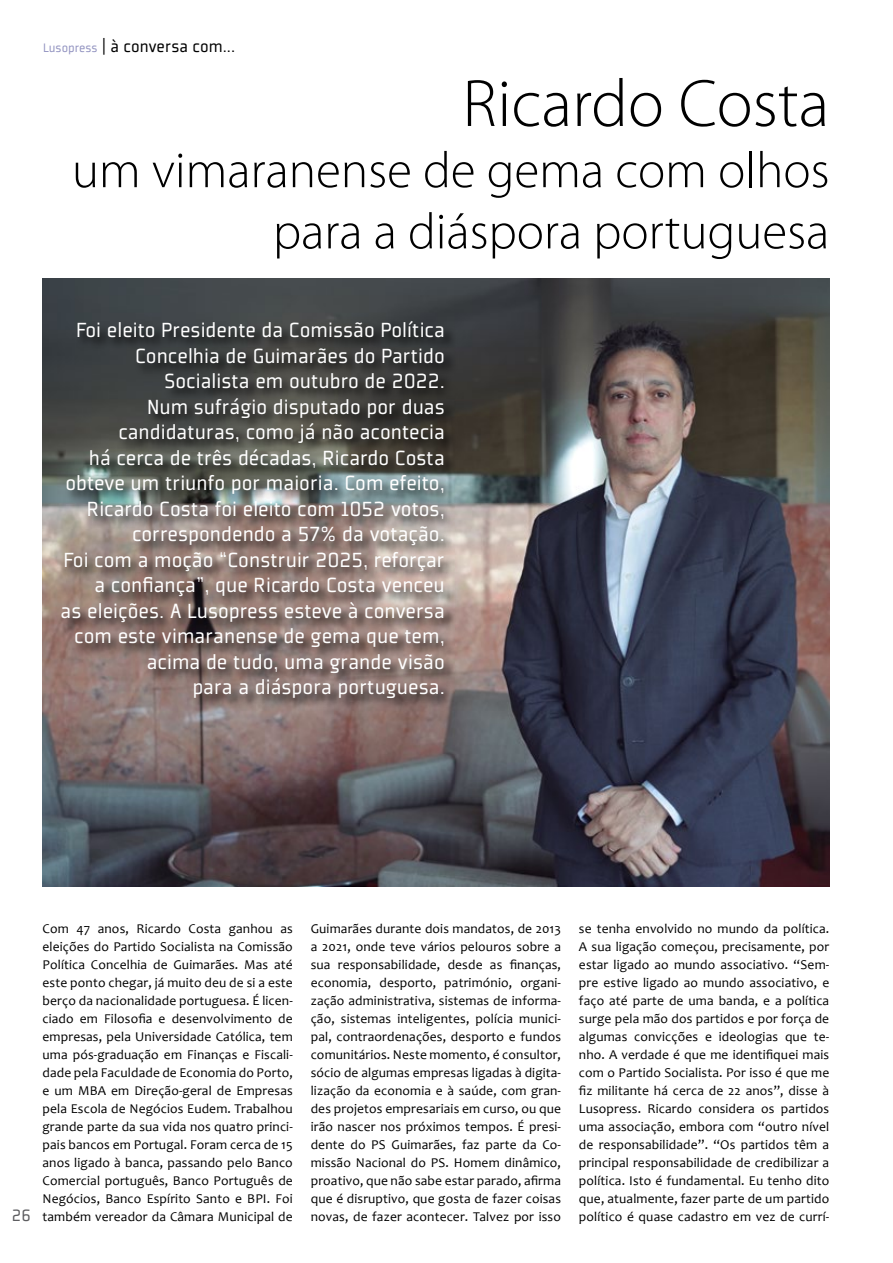
<style>
.page{position:relative;width:893px;height:1263px;background:#fff}
.page>*{position:absolute;margin:0;border:0;box-sizing:border-box;transform-origin:0 0}
.t1{font:300 67.5px "Myriad Pro";color:#000}
.t2{font:300 51px/61.2px "Myriad Pro";color:#000;text-align:right}
.t3{font:22.5px/25.5px "Plexes Book Pro";color:#fff;text-align:right}
.t4{font:18px "Plexes Book Pro";color:#000}
.t5{font:18px "Plexes Book Pro";color:#5d5d60}
.t6{font:13.5px/18px "Candara";letter-spacing:.01em;color:#000;text-align:justify}
.s1{font-size:13.5px;color:#9394c1}
</style>
<div class="page">
<img style="left:43px;top:279px;width:786px;height:607px">
<svg style="left:60px;top:320px;width:398px;height:392px"></svg>
<h3 class="t4" style="left:43px;top:35px;width:194px"><span class="s1">Lusopress</span> | à conversa com...</h3>
<h1 class="t1" style="left:462px;top:66px;width:368px">Ricardo Costa</h1>
<h2 class="t2" style="left:72px;top:140px;width:759px">um vimaranense de gema com olhos para a diáspora portuguesa</h2>
<p class="t3" style="left:61px;top:317px;width:386px">Foi eleito Presidente da Comissão Política Concelhia de Guimarães do Partido Socialista em outubro de 2022.<br>Num sufrágio disputado por duas candidaturas, como já não acontecia<br>há cerca de três décadas, Ricardo Costa obteve um triunfo por maioria. Com efeito, Ricardo Costa foi eleito com 1052 votos, correspondendo a 57% da votação.<br>Foi com a moção “Construir 2025, reforçar a confiança”, que Ricardo Costa venceu<br>as eleições. A Lusopress esteve à conversa com este vimaranense de gema que tem, acima de tudo, uma grande visão<br>para a diáspora portuguesa.</p>
<h3 class="t5" style="left:12px;top:1203px;width:21px">26</h3>
<p class="t6" style="left:43px;top:920px;width:252px">Com 47 anos, Ricardo Costa ganhou as eleições do Partido Socialista na Comissão Política Concelhia de Guimarães. Mas até este ponto chegar, já muito deu de si a este berço da nacionalidade portuguesa. É licen&shy;ciado em Filosofia e desenvolvimento de empresas, pela Universidade Católica, tem uma pós-graduação em Finanças e Fiscali&shy;dade pela Faculdade de Economia do Porto, e um MBA em Direção-geral de Empresas pela Escola de Negócios Eudem. Trabalhou grande parte da sua vida nos quatro princi&shy;pais bancos em Portugal. Foram cerca de 15 anos ligado à banca, passando pelo Banco Comercial português, Banco Português de Negócios, Banco Espírito Santo e BPI. Foi também vereador da Câmara Municipal de</p>
<p class="t6" style="left:311px;top:920px;width:252px">Guimarães durante dois mandatos, de 2013 a 2021, onde teve vários pelouros sobre a sua responsabilidade, desde as finanças, economia, desporto, património, organi&shy;zação administrativa, sistemas de informa&shy;ção, sistemas inteligentes, polícia munici&shy;pal, contraordenações, desporto e fundos comunitários. Neste momento, é consultor, sócio de algumas empresas ligadas à digita&shy;lização da economia e à saúde, com gran&shy;des projetos empresariais em curso, ou que irão nascer nos próximos tempos. É presi&shy;dente do PS Guimarães, faz parte da Co&shy;missão Nacional do PS. Homem dinâmico, proativo, que não sabe estar parado, afirma que é disruptivo, que gosta de fazer coisas novas, de fazer acontecer. Talvez por isso</p>
<p class="t6" style="left:579px;top:920px;width:252px">se tenha envolvido no mundo da política.<br>A sua ligação começou, precisamente, por estar ligado ao mundo associativo. “Sem&shy;pre estive ligado ao mundo associativo, e faço até parte de uma banda, e a política surge pela mão dos partidos e por força de algumas convicções e ideologias que te&shy;nho. A verdade é que me identifiquei mais com o Partido Socialista. Por isso é que me fiz militante há cerca de 22 anos”, disse à Lusopress. Ricardo considera os partidos uma associação, embora com “outro nível de responsabilidade”. “Os partidos têm a principal responsabilidade de credibilizar a política. Isto é fundamental. Eu tenho dito que, atualmente, fazer parte de um partido político é quase cadastro em vez de currí-</p>
</div>
